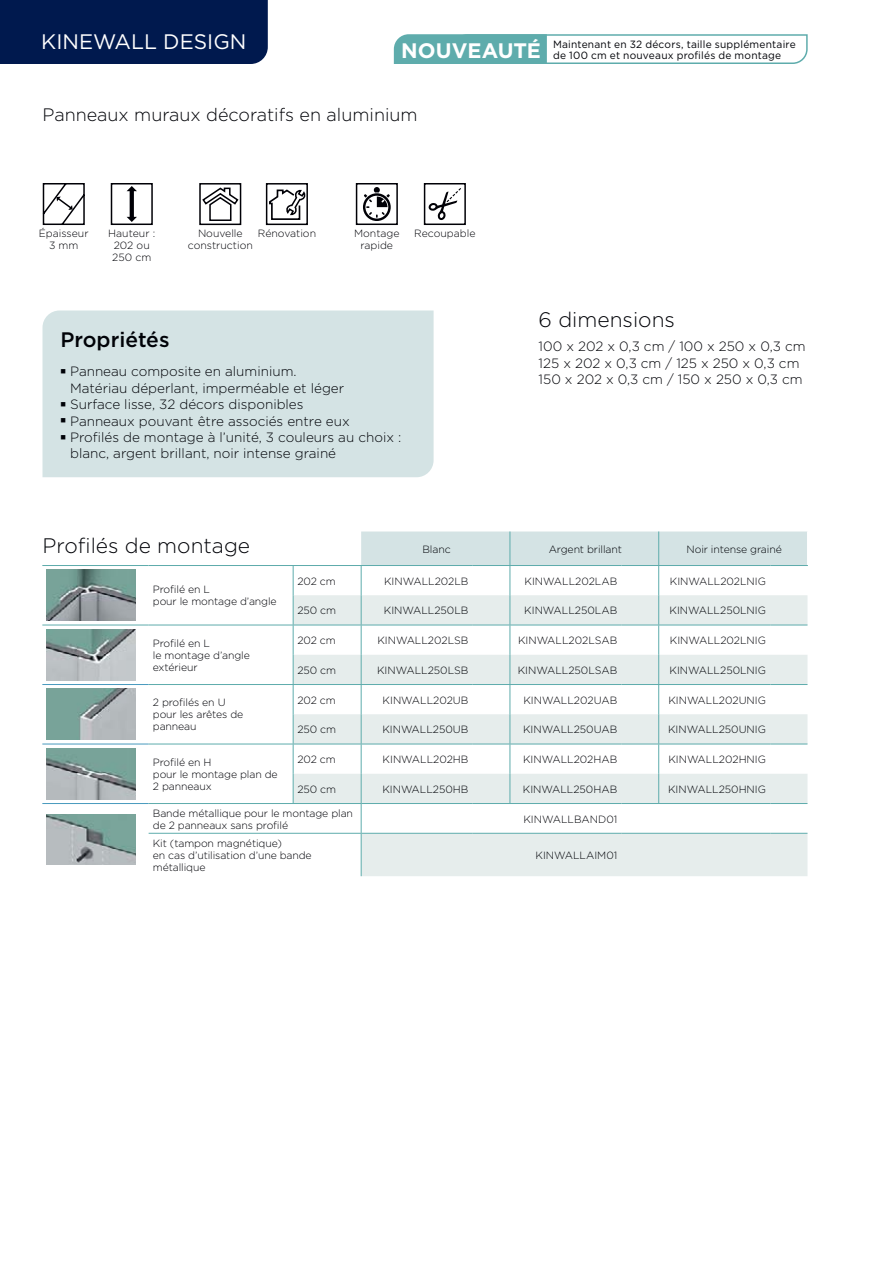
<style>
.page{position:relative;width:893px;height:1263px;background:#fff}
.page>*{position:absolute;margin:0;border:0;box-sizing:border-box;transform-origin:0 0}
.t1{font:300 21px "Gotham";color:#000207}
.t2{font:21px "Gotham";color:#fff}
.t3{font:500 21px "Gotham";color:#000207}
.t4{font:700 21px "Gotham";color:#fff}
.t5{font:300 18px "Gotham";color:#000207}
.t6{font:300 13.5px/16.5px "Gotham";color:#000207}
.t7{font:300 10.5px/12px "Gotham";color:#000207}
.t8{font:10.5px/11.6px "Gotham";letter-spacing:.02em;color:#000207}
</style>
<div class="page">
<div style="left:43px;top:311px;width:391px;height:166px;background:#d4e3e4"></div>
<svg style="left:269px;top:189px;width:36px;height:31px"></svg>
<div style="left:266px;top:183px;width:42px;height:42px;border:2px solid #000006"></div>
<svg style="left:199px;top:183px;width:42px;height:42px"></svg>
<div style="left:356px;top:183px;width:42px;height:42px;border:2px solid #000006"></div>
<svg style="left:363px;top:187px;width:28px;height:34px"></svg>
<div style="left:111px;top:183px;width:42px;height:42px;border:2px solid #000006"></div>
<svg style="left:130px;top:191px;width:4px;height:26px"></svg>
<svg style="left:127px;top:186px;width:10px;height:5px"></svg>
<svg style="left:127px;top:217px;width:10px;height:5px"></svg>
<svg style="left:43px;top:183px;width:42px;height:42px"></svg>
<div style="left:424px;top:183px;width:42px;height:42px;border:2px solid #000006"></div>
<svg style="left:428px;top:188px;width:33px;height:32px"></svg>
<svg style="left:394px;top:34px;width:414px;height:30px"></svg>
<svg style="left:293px;top:595px;width:514px;height:281px;fill:#e6edec"></svg>
<hr style="left:361px;top:595px;width:1px;height:30px;background:#5eacac">
<hr style="left:361px;top:625px;width:1px;height:30px;background:#5eacac">
<svg style="left:361px;top:655px;width:1px;height:59px"></svg>
<hr style="left:361px;top:714px;width:1px;height:30px;background:#5eacac">
<hr style="left:361px;top:744px;width:1px;height:30px;background:#5eacac">
<svg style="left:361px;top:774px;width:1px;height:59px"></svg>
<hr style="left:361px;top:834px;width:1px;height:42px;background:#5eacac">
<svg style="left:361px;top:532px;width:446px;height:63px"></svg>
<hr style="left:509px;top:595px;width:1px;height:30px;background:#5eacac">
<hr style="left:658px;top:595px;width:1px;height:30px;background:#5eacac">
<hr style="left:509px;top:625px;width:1px;height:30px;background:#5eacac">
<hr style="left:658px;top:625px;width:1px;height:30px;background:#5eacac">
<svg style="left:509px;top:655px;width:1px;height:59px"></svg>
<svg style="left:658px;top:655px;width:1px;height:59px"></svg>
<hr style="left:509px;top:714px;width:1px;height:30px;background:#5eacac">
<hr style="left:658px;top:714px;width:1px;height:30px;background:#5eacac">
<hr style="left:509px;top:744px;width:1px;height:30px;background:#5eacac">
<hr style="left:658px;top:744px;width:1px;height:30px;background:#5eacac">
<svg style="left:509px;top:774px;width:1px;height:29px"></svg>
<svg style="left:658px;top:774px;width:1px;height:29px"></svg>
<hr style="left:42px;top:565px;width:107px;height:1px;background:#5eacac">
<hr style="left:149px;top:565px;width:324px;height:1px;background:#5eacac">
<hr style="left:473px;top:565px;width:148px;height:1px;background:#5eacac">
<hr style="left:621px;top:565px;width:149px;height:1px;background:#5eacac">
<hr style="left:770px;top:565px;width:38px;height:1px;background:#5eacac">
<hr style="left:42px;top:625px;width:107px;height:1px;background:#5eacac">
<hr style="left:149px;top:625px;width:324px;height:1px;background:#5eacac">
<hr style="left:473px;top:625px;width:148px;height:1px;background:#5eacac">
<hr style="left:621px;top:625px;width:149px;height:1px;background:#5eacac">
<hr style="left:770px;top:625px;width:37px;height:1px;background:#5eacac">
<hr style="left:149px;top:684px;width:324px;height:1px;background:#5eacac">
<hr style="left:473px;top:684px;width:148px;height:1px;background:#5eacac">
<hr style="left:621px;top:684px;width:149px;height:1px;background:#5eacac">
<hr style="left:770px;top:684px;width:37px;height:1px;background:#5eacac">
<hr style="left:149px;top:744px;width:324px;height:1px;background:#5eacac">
<hr style="left:473px;top:744px;width:148px;height:1px;background:#5eacac">
<hr style="left:621px;top:744px;width:149px;height:1px;background:#5eacac">
<hr style="left:770px;top:744px;width:37px;height:1px;background:#5eacac">
<hr style="left:361px;top:803px;width:112px;height:1px;background:#5eacac">
<hr style="left:473px;top:803px;width:148px;height:1px;background:#5eacac">
<hr style="left:621px;top:803px;width:149px;height:1px;background:#5eacac">
<hr style="left:770px;top:803px;width:37px;height:1px;background:#5eacac">
<hr style="left:361px;top:833px;width:112px;height:1px;background:#5eacac">
<hr style="left:473px;top:833px;width:148px;height:1px;background:#5eacac">
<hr style="left:621px;top:833px;width:149px;height:1px;background:#5eacac">
<hr style="left:770px;top:833px;width:37px;height:1px;background:#5eacac">
<svg style="left:293px;top:566px;width:1px;height:29px"></svg>
<hr style="left:293px;top:595px;width:1px;height:30px;background:#5eacac">
<hr style="left:293px;top:625px;width:1px;height:30px;background:#5eacac">
<svg style="left:293px;top:655px;width:1px;height:59px"></svg>
<hr style="left:293px;top:714px;width:1px;height:30px;background:#5eacac">
<hr style="left:293px;top:744px;width:1px;height:30px;background:#5eacac">
<svg style="left:293px;top:774px;width:1px;height:29px"></svg>
<hr style="left:149px;top:803px;width:212px;height:1px;background:#5eacac">
<hr style="left:149px;top:833px;width:212px;height:1px;background:#5eacac">
<hr style="left:42px;top:684px;width:107px;height:1px;background:#489abe">
<hr style="left:42px;top:744px;width:107px;height:1px;background:#489abe">
<hr style="left:42px;top:803px;width:107px;height:1px;background:#489abe">
<img style="left:47px;top:570px;width:88px;height:51px">
<img style="left:47px;top:629px;width:88px;height:51px">
<img style="left:47px;top:689px;width:88px;height:50px">
<img style="left:47px;top:748px;width:88px;height:51px">
<img style="left:47px;top:815px;width:88px;height:50px">
<div style="left:0;top:0;width:268px;height:64px;background:#00194e"></div>
<svg style="left:61px;top:369px;width:4px;height:4px"></svg>
<svg style="left:61px;top:402px;width:4px;height:4px"></svg>
<svg style="left:61px;top:418px;width:4px;height:5px"></svg>
<svg style="left:61px;top:435px;width:4px;height:4px"></svg>
<h1 class="t2" style="left:41px;top:33px;width:207px">KINEWALL DESIGN</h1>
<h1 class="t4" style="left:401px;top:42px;width:141px">NOUVEAUTÉ</h1>
<p class="t8" style="left:553px;top:39px;width:244px">Maintenant en 32 décors, taille supplémentaire de 100 cm et nouveaux profilés de montage</p>
<h2 class="t5" style="left:43px;top:107px;width:377px">Panneaux muraux décoratifs en aluminium</h2>
<p class="t7" style="left:39px;top:228px;width:51px;text-align:center">Épaisseur<br>3 mm</p>
<p class="t7" style="left:414px;top:228px;width:63px">Recoupable</p>
<p class="t7" style="left:198px;top:228px;width:46px">Nouvelle</p>
<p class="t7" style="left:258px;top:228px;width:60px">Rénovation</p>
<p class="t7" style="left:188px;top:240px;width:66px">construction</p>
<p class="t7" style="left:354px;top:228px;width:47px;text-align:center">Montage rapide</p>
<p class="t7" style="left:108px;top:228px;width:48px;text-align:center">Hauteur :<br>202 ou<br>250 cm</p>
<h1 class="t3" style="left:60px;top:332px;width:110px">Propriétés</h1>
<p class="t6" style="left:70px;top:364px;width:333px">Panneau composite en aluminium.<br>Matériau déperlant, imperméable et léger<br>Surface lisse, 32 décors disponibles<br>Panneaux pouvant être associés entre eux Profilés de montage à l’unité, 3 couleurs au choix : blanc, argent brillant, noir intense grainé</p>
<h1 class="t1" style="left:539px;top:312px;width:138px">6 dimensions</h1>
<p class="t6" style="left:539px;top:339px;width:268px">100 x 202 x 0,3 cm / 100 x 250 x 0,3 cm<br>125 x 202 x 0,3 cm / 125 x 250 x 0,3 cm<br>150 x 202 x 0,3 cm / 150 x 250 x 0,3 cm</p>
<h1 class="t1" style="left:43px;top:537px;width:209px">Profilés de montage</h1>
<p class="t7" style="left:153px;top:584px;width:125px">Profilé en L<br>pour le montage d’angle</p>
<p class="t7" style="left:422px;top:544px;width:30px">Blanc</p>
<p class="t7" style="left:549px;top:544px;width:75px">Argent brillant</p>
<p class="t7" style="left:686px;top:544px;width:97px">Noir intense grainé</p>
<p class="t7" style="left:297px;top:576px;width:40px">202 cm</p>
<p class="t7" style="left:384px;top:576px;width:86px">KINWALL202LB</p>
<p class="t7" style="left:524px;top:576px;width:94px">KINWALL202LAB</p>
<p class="t7" style="left:670px;top:576px;width:98px">KINWALL202LNIG</p>
<p class="t7" style="left:297px;top:605px;width:40px">250 cm</p>
<p class="t7" style="left:384px;top:605px;width:86px">KINWALL250LB</p>
<p class="t7" style="left:524px;top:605px;width:94px">KINWALL250LAB</p>
<p class="t7" style="left:669px;top:605px;width:98px">KINWALL250LNIG</p>
<p class="t7" style="left:153px;top:638px;width:98px">Profilé en L<br>le montage d’angle extérieur</p>
<p class="t7" style="left:297px;top:635px;width:40px">202 cm</p>
<p class="t7" style="left:377px;top:635px;width:93px">KINWALL202LSB</p>
<p class="t7" style="left:518px;top:635px;width:101px">KINWALL202LSAB</p>
<p class="t7" style="left:670px;top:635px;width:98px">KINWALL202LNIG</p>
<p class="t7" style="left:297px;top:665px;width:40px">250 cm</p>
<p class="t7" style="left:377px;top:665px;width:93px">KINWALL250LSB</p>
<p class="t7" style="left:518px;top:665px;width:101px">KINWALL250LSAB</p>
<p class="t7" style="left:669px;top:665px;width:98px">KINWALL250LNIG</p>
<p class="t7" style="left:153px;top:697px;width:92px">2 profilés en U pour les arêtes de panneau</p>
<p class="t7" style="left:297px;top:695px;width:40px">202 cm</p>
<p class="t7" style="left:383px;top:695px;width:87px">KINWALL202UB</p>
<p class="t7" style="left:523px;top:695px;width:95px">KINWALL202UAB</p>
<p class="t7" style="left:668px;top:695px;width:99px">KINWALL202UNIG</p>
<p class="t7" style="left:297px;top:724px;width:40px">250 cm</p>
<p class="t7" style="left:382px;top:724px;width:88px">KINWALL250UB</p>
<p class="t7" style="left:523px;top:724px;width:96px">KINWALL250UAB</p>
<p class="t7" style="left:668px;top:724px;width:99px">KINWALL250UNIG</p>
<p class="t7" style="left:153px;top:757px;width:126px">Profilé en H<br>pour le montage plan de<br>2 panneaux</p>
<p class="t7" style="left:297px;top:754px;width:40px">202 cm</p>
<p class="t7" style="left:383px;top:754px;width:87px">KINWALL202HB</p>
<p class="t7" style="left:523px;top:754px;width:96px">KINWALL202HAB</p>
<p class="t7" style="left:668px;top:754px;width:99px">KINWALL202HNIG</p>
<p class="t7" style="left:297px;top:784px;width:40px">250 cm</p>
<p class="t7" style="left:382px;top:784px;width:88px">KINWALL250HB</p>
<p class="t7" style="left:523px;top:784px;width:96px">KINWALL250HAB</p>
<p class="t7" style="left:668px;top:784px;width:99px">KINWALL250HNIG</p>
<p class="t7" style="left:153px;top:808px;width:202px">Bande métallique pour le montage plan de 2 panneaux sans profilé</p>
<p class="t7" style="left:523px;top:814px;width:95px">KINWALLBAND01</p>
<p class="t7" style="left:153px;top:838px;width:160px">Kit (tampon magnétique)<br>en cas d’utilisation d’une bande métallique</p>
<p class="t7" style="left:535px;top:850px;width:83px">KINWALLAIM01</p>
</div>
